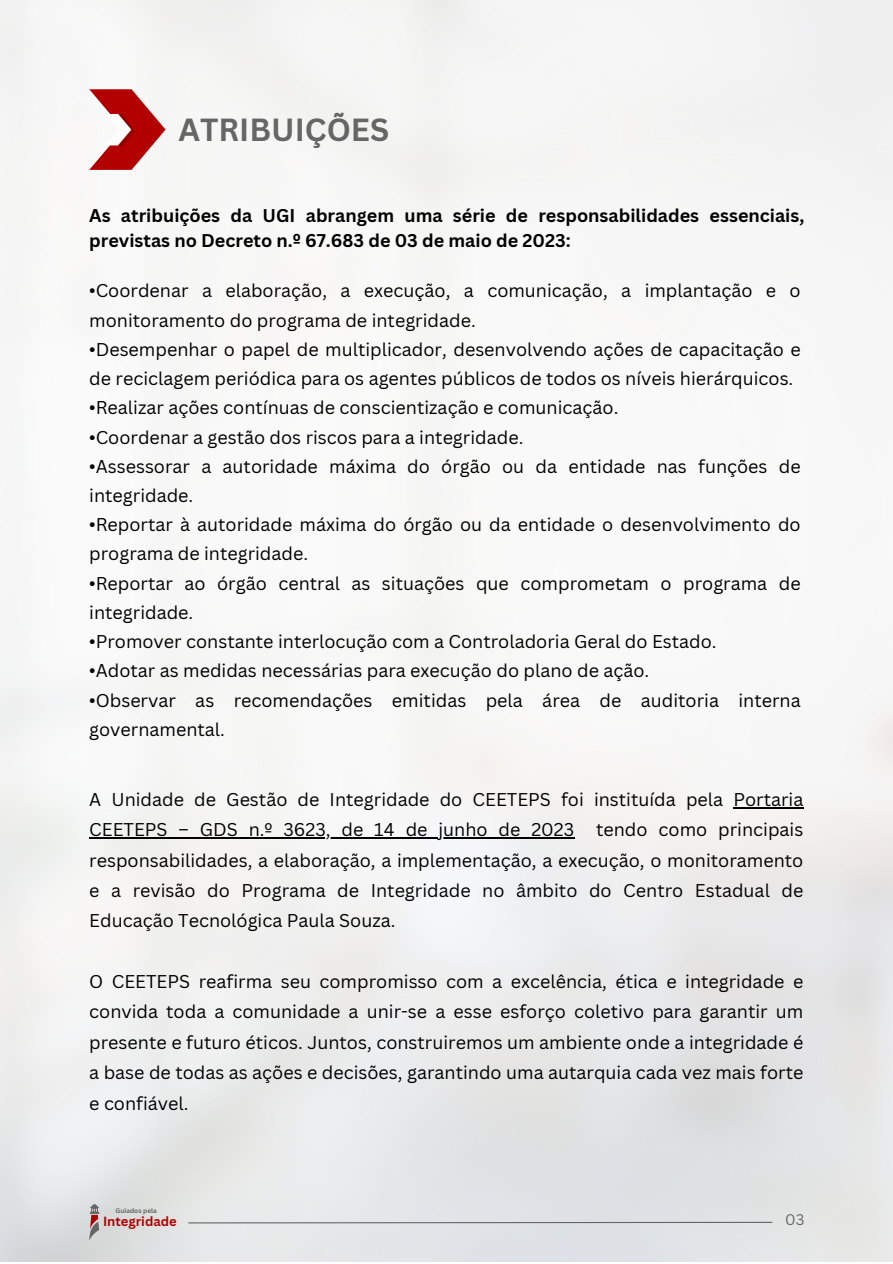
<style>
.page{position:relative;width:893px;height:1264px;background:#fff}
.page>*{position:absolute;margin:0;border:0;box-sizing:border-box;transform-origin:0 0}
.t1{font:700 31.2px "Canva Sans";color:#666}
.t2{font:18px/30.3px "Canva Sans";color:#000}
.t3{font:700 18px/24.8px "Canva Sans";color:#000}
.t4{font:15px "Canva Sans";color:#666}
.t5{font:700 13.05px "Canva Sans";color:#b20000}
.t6{font:700 6.45px "Canva Sans";color:#666}
</style>
<div class="page">
<img style="left:0;top:0;width:892px;height:1261px">
<svg style="left:89px;top:89px;width:76px;height:81px"></svg>
<hr style="left:733px;top:807px;width:70px;height:1px;background:#000">
<hr style="left:89px;top:837px;width:485px;height:1px;background:#000">
<svg style="left:89px;top:1204px;width:24px;height:36px"></svg>
<svg style="left:187px;top:1221px;width:586px;height:2px"></svg>
<p class="t1" style="left:178px;top:107px;width:212px">ATRIBUIÇÕES</p>
<p class="t3" style="left:89px;top:203px;width:716px">As atribuições da UGI abrangem uma série de responsabilidades essenciais, previstas no Decreto n.º 67.683 de 03 de maio de 2023:</p>
<p class="t2" style="left:89px;top:276px;width:713px;line-height:29.2px">•Coordenar a elaboração, a execução, a comunicação, a implantação e o monitoramento do programa de integridade.</p>
<p class="t2" style="left:89px;top:334px;width:713px;line-height:29.2px">•Desempenhar o papel de multiplicador, desenvolvendo ações de capacitação e de reciclagem periódica para os agentes públicos de todos os níveis hierárquicos.</p>
<p class="t2" style="left:89px;top:392px;width:530px">•Realizar ações contínuas de conscientização e comunicação.</p>
<p class="t2" style="left:89px;top:421px;width:435px">•Coordenar a gestão dos riscos para a integridade.</p>
<p class="t2" style="left:89px;top:451px;width:713px;line-height:29.2px">•Assessorar a autoridade máxima do órgão ou da entidade nas funções de integridade.</p>
<p class="t2" style="left:89px;top:509px;width:713px;line-height:29.2px">•Reportar à autoridade máxima do órgão ou da entidade o desenvolvimento do programa de integridade.</p>
<p class="t2" style="left:89px;top:568px;width:713px;line-height:29.2px">•Reportar ao órgão central as situações que comprometam o programa de integridade.</p>
<p class="t2" style="left:89px;top:626px;width:629px">•Promover constante interlocução com a Controladoria Geral do Estado.</p>
<p class="t2" style="left:89px;top:655px;width:561px">•Adotar as medidas necessárias para execução do plano de ação.</p>
<p class="t2" style="left:89px;top:685px;width:713px;line-height:29.2px">•Observar as recomendações emitidas pela área de auditoria interna governamental.</p>
<p class="t2" style="left:89px;top:783px;width:715px;text-align:justify">A Unidade de Gestão de Integridade do CEETEPS foi instituída pela Portaria CEETEPS – GDS n.º 3623, de 14 de junho de 2023 tendo como principais responsabilidades, a elaboração, a implementação, a execução, o monitoramento e a revisão do Programa de Integridade no âmbito do Centro Estadual de Educação Tecnológica Paula Souza.</p>
<p class="t2" style="left:89px;top:965px;width:715px;text-align:justify">O CEETEPS reafirma seu compromisso com a excelência, ética e integridade e convida toda a comunidade a unir-se a esse esforço coletivo para garantir um presente e futuro éticos. Juntos, construiremos um ambiente onde a integridade é a base de todas as ações e decisões, garantindo uma autarquia cada vez mais forte e confiável.</p>
<p class="t6" style="left:116px;top:1205px;width:43px">Guiados pela</p>
<p class="t5" style="left:103px;top:1211px;width:75px">Integridade</p>
<p class="t4" style="left:785px;top:1209px;width:21px">03</p>
</div>
